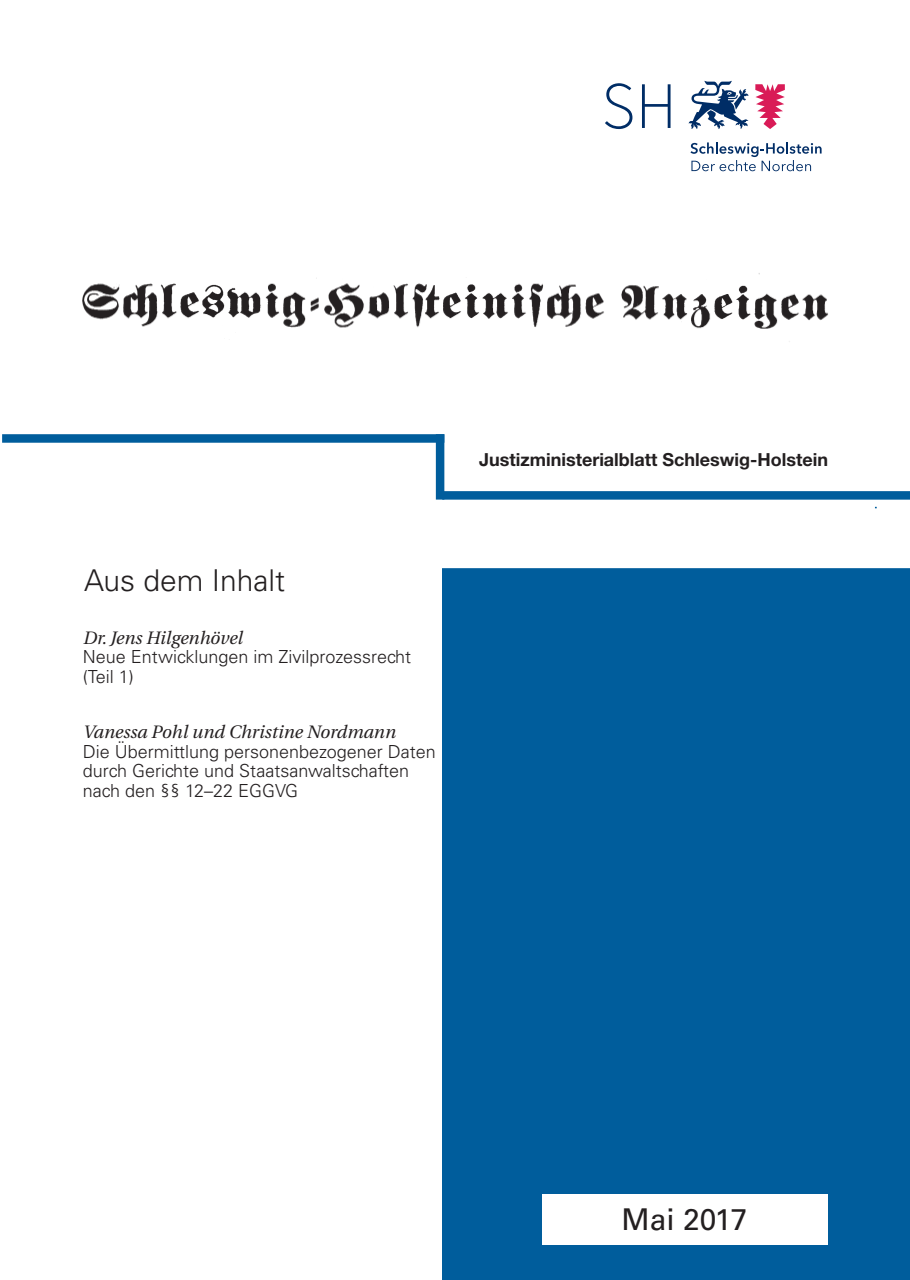
<style>
.page{position:relative;width:910px;height:1280px;background:#fff}
.page>*{position:absolute;margin:0;border:0;box-sizing:border-box;transform-origin:0 0}
.t1{font:300 30px "Univers";color:#231f20}
.t2{font:30px "Univers";color:#231f20}
.t3{font:300 18px/19.5px "Univers";color:#231f20}
.Absatzformat_4{font:italic 18px "Utopia";color:#231f20}
.Absatzformat_1{font:700 18px "Helvetica Neue LT Std";color:#231f20}
</style>
<div class="page">
<div style="left:442px;top:568px;width:468px;height:712px;background:#005d9c"></div>
<img style="left:82px;top:273px;width:746px;height:69px">
<div style="left:542px;top:1195px;width:285px;height:50px;background:#fff"></div>
<div style="left:442px;top:491px;width:468px;height:9px;background:#005d9c"></div>
<div style="left:2px;top:434px;width:442px;height:9px;background:#005d9c"></div>
<div style="left:436px;top:434px;width:8px;height:66px;background:#005d9c"></div>
<svg style="left:690px;top:142px;width:132px;height:29px"></svg>
<svg style="left:605px;top:83px;width:27px;height:46px"></svg>
<svg style="left:642px;top:84px;width:28px;height:44px"></svg>
<svg style="left:755px;top:84px;width:30px;height:45px"></svg>
<svg style="left:689px;top:81px;width:59px;height:48px"></svg>
<p class="t1" style="left:84px;top:563px;width:203px">Aus dem Inhalt</p>
<p class="Absatzformat_4" style="left:83px;top:628px;width:161px">Dr. Jens Hilgenhövel</p>
<p class="t3" style="left:83px;top:647px;width:330px">Neue Entwicklungen im Zivilprozessrecht</p>
<p class="t3" style="left:83px;top:666px;width:52px">(Teil 1)</p>
<p class="Absatzformat_4" style="left:83px;top:722px;width:314px">Vanessa Pohl und Christine Nordmann</p>
<p class="t3" style="left:83px;top:741px;width:354px">Die Übermittlung personenbezogener Daten durch Gerichte und Staatsanwaltschaften nach den §§ 12–22 EGGVG</p>
<p class="Absatzformat_1" style="left:479px;top:448px;width:351px">Justizministerialblatt Schleswig-Holstein</p>
<p class="t2" style="left:621px;top:1201px;width:128px">Mai 2017</p>
</div>
